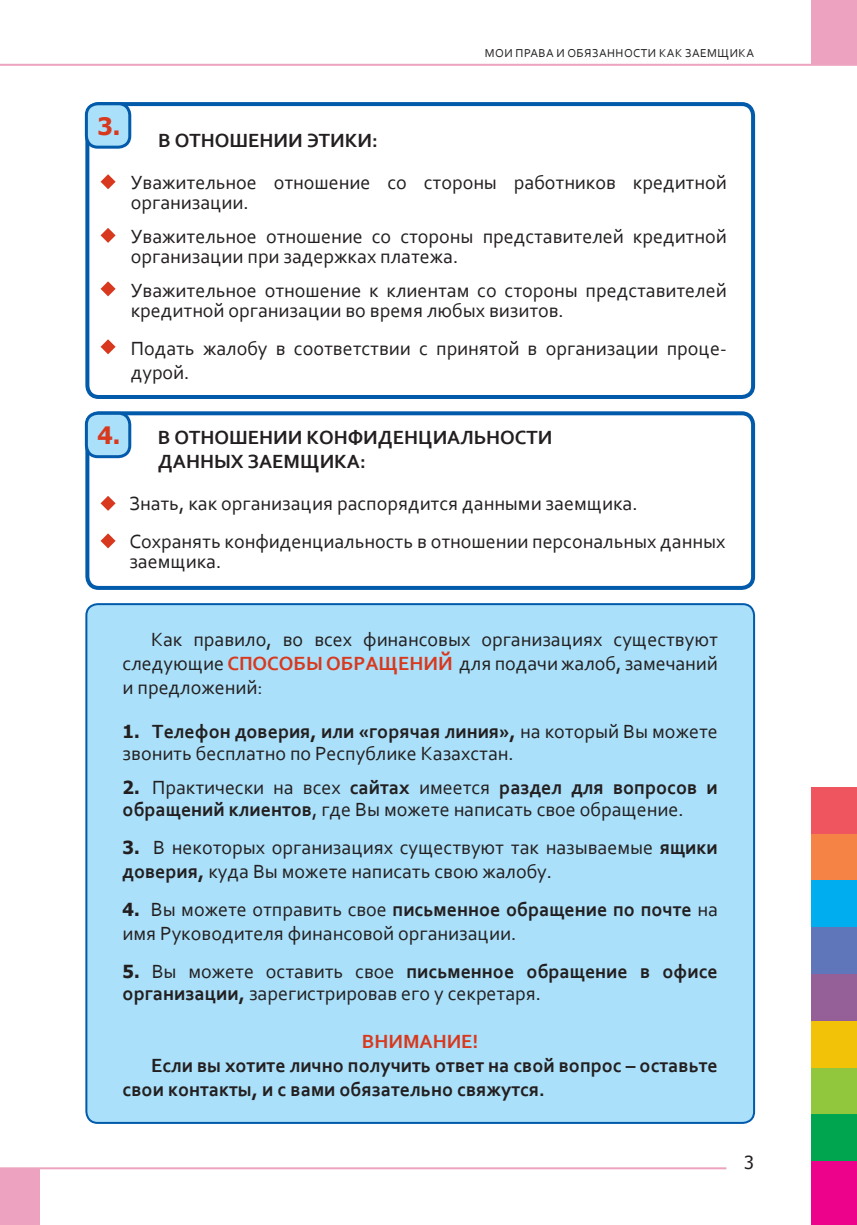
<style>
.page{position:relative;width:857px;height:1225px;background:#fff}
.page>*{position:absolute;margin:0;border:0;box-sizing:border-box;transform-origin:0 0}
.t1{font:700 24px "Tahoma";color:#d8381e}
.t2{font:20px/24px "Corbel";color:#231f20}
.t3{font:700 20px/24px "Corbel";color:#231f20}
.t4{font:700 20px "Corbel";color:#d8381e}
.t5{font:18px "Tahoma";color:#231f20}
.t6{font:12px "Corbel";color:#231f20}
.s1{font-weight:700;color:#d8381e}
.s2{font-family:"Tahoma";font-weight:700;font-size:18px}
.s3{font-weight:700}
</style>
<div class="page">
<div style="left:0;top:1168px;width:40px;height:57px;background:#eda3bf"></div>
<hr style="left:0;top:1167px;width:726px;height:2px;background:#eda3bf">
<div style="left:811px;top:0;width:45px;height:64px;background:#eda3bf"></div>
<hr style="left:0;top:64px;width:856px;height:2px;background:#eda3bf">
<div style="left:811px;top:927px;width:45px;height:47px;background:#6076ba"></div>
<div style="left:811px;top:974px;width:45px;height:46px;background:#956098"></div>
<div style="left:811px;top:1020px;width:45px;height:47px;background:#f2c209"></div>
<div style="left:811px;top:1067px;width:45px;height:47px;background:#90c73d"></div>
<div style="left:811px;top:1161px;width:45px;height:64px;background:#ed028c"></div>
<div style="left:811px;top:787px;width:45px;height:46px;background:#ef555f"></div>
<div style="left:811px;top:833px;width:45px;height:47px;background:#f58345"></div>
<div style="left:811px;top:880px;width:45px;height:47px;background:#00aeef"></div>
<div style="left:811px;top:1114px;width:45px;height:47px;background:#00a54f"></div>
<div style="left:85px;top:411px;width:669px;height:179px;border:4px solid #015aaa;border-radius:11px"></div>
<div style="left:86px;top:604px;width:667px;height:519px;background:#aae0f9;border-radius:11px"></div>
<div style="left:85px;top:603px;width:669px;height:521px;border:2px solid #015aaa;border-radius:11px"></div>
<svg style="left:100px;top:496px;width:15px;height:15px"></svg>
<svg style="left:100px;top:533px;width:15px;height:15px"></svg>
<div style="left:85px;top:102px;width:669px;height:297px;border:4px solid #015aaa;border-radius:11px"></div>
<svg style="left:100px;top:174px;width:15px;height:15px"></svg>
<svg style="left:100px;top:228px;width:15px;height:15px"></svg>
<svg style="left:100px;top:281px;width:15px;height:15px"></svg>
<svg style="left:100px;top:339px;width:15px;height:15px"></svg>
<div style="left:86px;top:104px;width:44px;height:43px;background:#aae0f9;border-radius:11px"></div>
<div style="left:85px;top:102px;width:46px;height:47px;border:3px solid #015aaa;border-radius:11px"></div>
<div style="left:86px;top:413px;width:44px;height:44px;background:#aae0f9;border-radius:11px"></div>
<div style="left:85px;top:412px;width:46px;height:46px;border:3px solid #015aaa;border-radius:11px"></div>
<p class="t6" style="left:484px;top:45px;width:10px">мои</p>
<p class="t6" style="left:515px;top:45px;width:9px">права</p>
<p class="t6" style="left:556px;top:45px;width:20px">и обязаннос</p>
<p class="t6" style="left:640px;top:45px;width:27px">ти как</p>
<p class="t6" style="left:684px;top:45px;width:9px">заем</p>
<p class="t6" style="left:717px;top:45px;width:21px">щика</p>
<p class="t1" style="left:98px;top:109px;width:24px">3.</p>
<p class="t3" style="left:158px;top:128px;width:31px">В отно</p>
<p class="t3" style="left:229px;top:128px;width:33px">шении</p>
<p class="t3" style="left:306px;top:128px;width:26px">этики</p>
<p class="t3" style="left:372px;top:128px;width:7px">:</p>
<p class="t2" style="left:131px;top:171px;width:597px;line-height:20px">Уважительное отношение со стороны работников кредитной организации.</p>
<p class="t2" style="left:131px;top:225px;width:597px;line-height:20px">Уважительное отношение со стороны представителей кредитной организации при задержках платежа.</p>
<p class="t2" style="left:131px;top:279px;width:597px;line-height:20px">Уважительное отношение к клиентам со стороны представителей кредитной организации во время любых визитов.</p>
<p class="t2" style="left:131px;top:335px;width:597px">Подать жалобу в соответствии с принятой в организации проце&shy;дурой.</p>
<p class="t1" style="left:98px;top:418px;width:24px">4.</p>
<p class="t3" style="left:158px;top:425px;width:31px">В отно</p>
<p class="t3" style="left:229px;top:425px;width:33px">шении</p>
<p class="t3" style="left:306px;top:425px;width:14px">кон</p>
<p class="t3" style="left:347px;top:425px;width:30px">фиден</p>
<p class="t3" style="left:418px;top:425px;width:29px">циал</p>
<p class="t3" style="left:473px;top:425px;width:27px">ьности</p>
<p class="t3" style="left:158px;top:449px;width:16px">данны</p>
<p class="t3" style="left:231px;top:449px;width:44px">х заемщика</p>
<p class="t3" style="left:360px;top:449px;width:7px">:</p>
<p class="t2" style="left:129px;top:484px;width:597px;line-height:38px">Знать, как организация распорядится данными заемщика.<br>Сохранять конфиденциальность в отношении персональных данных</p>
<p class="t2" style="left:129px;top:549px;width:93px">заемщика.</p>
<p class="t2" style="left:123px;top:627px;width:596px;text-align:justify;text-indent:28px">Как правило, во всех финансовых организациях существуют следующие <span class="s1">СПОСОБЫ ОБРАЩЕНИЙ</span> для подачи жалоб, замечаний и предложений:</p>
<p class="t2" style="left:122px;top:720px;width:596px;line-height:22px"><span class="s2">1.</span> <span class="s3">Телефон доверия, или «горячая линия»,</span> на который Вы можете звонить бесплатно по Республике Казахстан.</p>
<p class="t2" style="left:122px;top:776px;width:596px;line-height:22px"><span class="s2">2.</span> Практически на всех <span class="s3">сайтах</span> имеется <span class="s3">раздел для вопросов и обращений клиентов</span>, где Вы можете написать свое обращение.</p>
<p class="t2" style="left:122px;top:835px;width:596px"><span class="s2">3.</span> В некоторых организациях существуют так называемые <span class="s3">ящики доверия,</span> куда Вы можете написать свою жалобу.</p>
<p class="t2" style="left:122px;top:897px;width:596px"><span class="s2">4.</span> Вы можете отправить свое <span class="s3">письменное обращение по почте</span> на имя Руководителя финансовой организации.</p>
<p class="t2" style="left:122px;top:960px;width:596px;line-height:22px"><span class="s2">5.</span> Вы можете оставить свое <span class="s3">письменное обращение в офисе организации,</span> зарегистрировав его у секретаря.</p>
<p class="t4" style="left:362px;top:1029px;width:28px">Внимание</p>
<p class="t4" style="left:472px;top:1029px;width:7px">!</p>
<p class="t3" style="left:123px;top:1053px;width:596px;text-indent:28px">Если вы хотите лично получить ответ на свой вопрос – оставьте свои контакты, и с вами обязательно свяжутся.</p>
<p class="t5" style="left:743px;top:1150px;width:11px">3</p>
</div>
